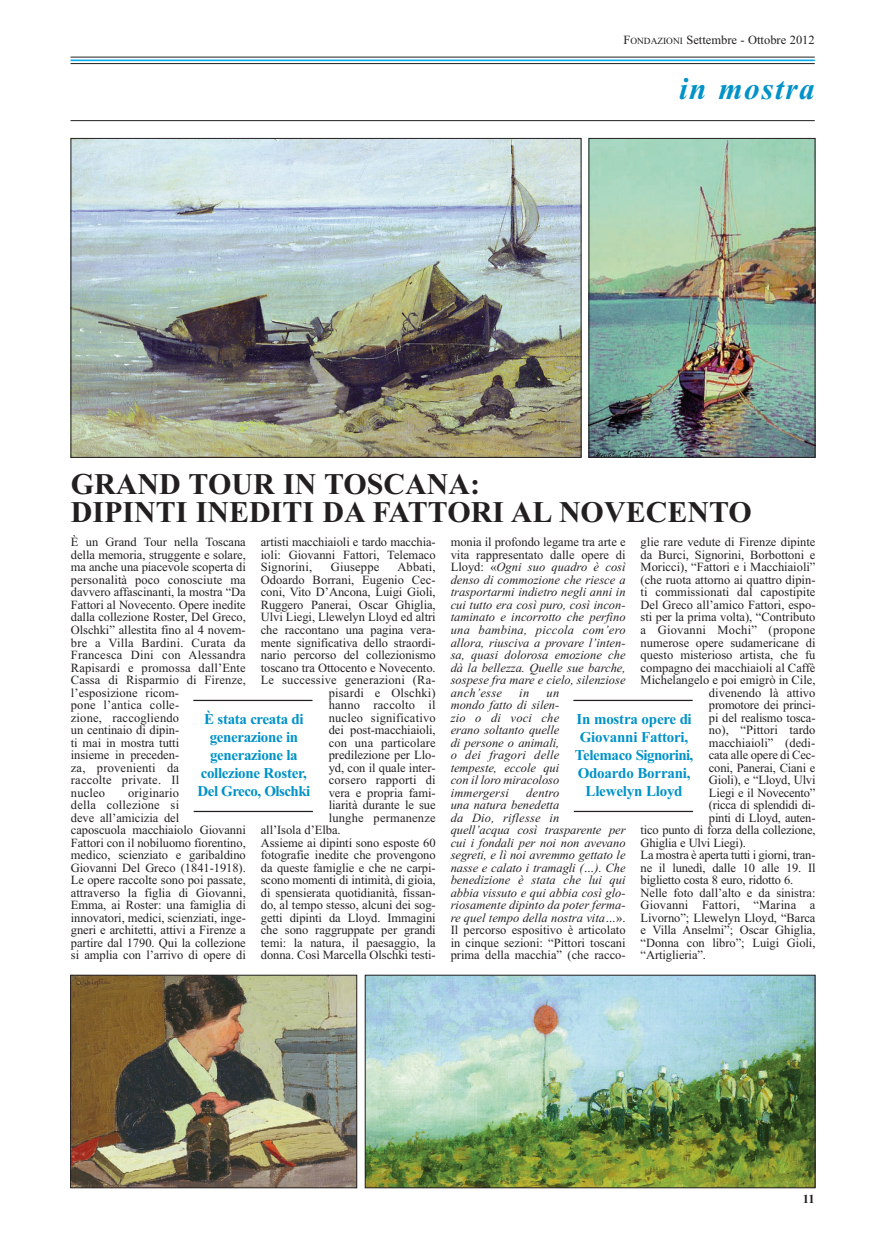
<style>
.page{position:relative;width:886px;height:1241px;background:#fff}
.page>*{position:absolute;margin:0;border:0;box-sizing:border-box;transform-origin:0 0}
.t1{font:italic 700 31.25px "Times New Roman";letter-spacing:.05em;color:#0092c8}
.t2{font:700 30px/27.5px "Times New Roman";color:#231f20}
.t3{font:700 15px/18px "Times New Roman";letter-spacing:-.025em;color:#0092c8;text-align:center}
.t4{font:12.5px/12.5px "Times New Roman";letter-spacing:-.005em;color:#231f20}
.t5{font:italic 12.5px/12.5px "Times New Roman";letter-spacing:-.005em;color:#231f20;text-align:justify}
.t6{font:12.5px "Times New Roman";letter-spacing:.015em;color:#231f20}
.t7{font:12.5px "Times New Roman";letter-spacing:.02em;color:#231f20}
.t8{font:700 12.5px "Times New Roman";color:#231f20}
.s1{font-size:9.38px}
.s2{font-style:normal}
</style>
<div class="page">
<hr style="left:71px;top:59px;width:744px;height:2px;background:#00aeef">
<hr style="left:71px;top:57px;width:744px;height:1px;background:#231f20">
<hr style="left:71px;top:63px;width:744px;height:1px;background:#231f20">
<hr style="left:71px;top:120px;width:744px;height:1px;background:#231f20">
<img style="left:367px;top:976px;width:446px;height:209px">
<div style="left:365px;top:974px;width:450px;height:213px;border:1px solid #231f20"></div>
<img style="left:73px;top:976px;width:282px;height:209px">
<div style="left:71px;top:974px;width:286px;height:213px;border:1px solid #231f20"></div>
<img style="left:73px;top:140px;width:506px;height:315px">
<div style="left:71px;top:138px;width:510px;height:319px;border:1px solid #231f20"></div>
<img style="left:591px;top:140px;width:222px;height:315px">
<div style="left:589px;top:138px;width:226px;height:319px;border:1px solid #231f20"></div>
<hr style="left:193px;top:699px;width:119px;height:2px;background:#231f20">
<hr style="left:194px;top:810px;width:119px;height:2px;background:#231f20">
<hr style="left:573px;top:699px;width:120px;height:2px;background:#231f20">
<hr style="left:574px;top:810px;width:119px;height:2px;background:#231f20">
<p class="t4" style="left:623px;top:35px;width:193px">F<span class="s1">ONDAZIONI</span> Settembre - Ottobre 2012</p>
<h1 class="t1" style="left:679px;top:78px;width:137px">in mostra</h1>
<h2 class="t2" style="left:71px;top:473px;width:682px">GRAND TOUR IN TOSCANA:<br>DIPINTI INEDITI DA FATTORI AL NOVECENTO</h2>
<p class="t4" style="left:71px;top:537px;width:176px">È un Grand Tour nella Toscana della memoria, struggente e solare, ma anche una piacevole scoperta di personalità poco conosciute ma davvero affascinanti, la mostra “Da<br>Fattori al Novecento. Opere inedite dalla collezione Roster, Del Greco,<br>Olschki” allestita fino al 4 novem&shy;bre a Villa Bardini. Curata da<br>Francesca Dini con Alessandra<br>Rapisardi e promossa dall’Ente<br>Cassa di Risparmio di Firenze, l’esposizione ricom-<br>pone l’antica colle-<br>zione, raccogliendo<br>un centinaio di dipin-<br>ti mai in mostra tutti<br>insieme in preceden-<br>za, provenienti da<br>raccolte private. Il<br>nucleo</p>
<p class="t4" style="left:261px;top:537px;width:176px;text-align:justify">artisti macchiaioli e tardo macchia&shy;ioli: Giovanni Fat tori, Tele maco Signorini,</p>
<p class="t5" style="left:451px;top:537px;width:176px"><span class="s2">monia il profondo legame tra arte e vita rappresentato dalle opere di Lloyd: «</span>Ogni suo quadro è così denso di commozione che riesce a trasportarmi indietro negli anni in cui tutto era così puro, così incon&shy;taminato e incorrotto che perfino una bambina, piccola com’ero allora, riusciva a provare l’inten&shy;sa, quasi dolorosa emozione che dà la bellezza. Quelle sue barche, sospese fra mare e cielo, silenziose anch’esse</p>
<p class="t4" style="left:640px;top:537px;width:176px">glie rare vedute di Firenze dipinte</p>
<p class="t4" style="left:640px;top:549px;width:176px">da Burci, Signorini, Borbottoni e</p>
<p class="t4" style="left:640px;top:562px;width:176px">Moricci), “Fattori e i Macchiaioli”</p>
<p class="t4" style="left:640px;top:574px;width:176px">(che ruota attorno ai quattro dipin-</p>
<p class="t4" style="left:640px;top:587px;width:176px">ti commissionati dal capostipite</p>
<p class="t4" style="left:640px;top:599px;width:176px">Del Greco all’amico Fattori, espo-</p>
<p class="t4" style="left:640px;top:612px;width:176px">sti per la prima volta), “Contributo</p>
<p class="t7" style="left:640px;top:625px;width:176px">a Giovanni Mochi” (propone</p>
<p class="t4" style="left:640px;top:637px;width:176px">numerose opere sudamericane di</p>
<p class="t4" style="left:640px;top:649px;width:176px">questo misterioso artista, che fu</p>
<p class="t4" style="left:640px;top:662px;width:176px">compagno dei macchiaioli al Caffè</p>
<p class="t4" style="left:640px;top:674px;width:176px">Michelangelo e poi emigrò in Cile,</p>
<p class="t4" style="left:709px;top:687px;width:108px">divenendo là attivo</p>
<p class="t4" style="left:709px;top:699px;width:108px">promotore dei princi-</p>
<p class="t4" style="left:709px;top:712px;width:108px">pi del realismo tosca-</p>
<p class="t4" style="left:709px;top:724px;width:108px">no), “Pittori tar do</p>
<p class="t4" style="left:709px;top:737px;width:108px">macchiaioli” (de di -</p>
<p class="t4" style="left:709px;top:749px;width:108px">cata alle opere di Cec -</p>
<p class="t4" style="left:709px;top:762px;width:108px">coni, Panerai, Cia ni e</p>
<p class="t4" style="left:709px;top:774px;width:108px">Gioli), e “Lloyd, Ulvi</p>
<p class="t4" style="left:709px;top:787px;width:108px">Liegi e il Novecento”</p>
<p class="t4" style="left:709px;top:799px;width:108px">(ricca di splendidi di -</p>
<p class="t4" style="left:709px;top:812px;width:108px">pinti di Lloyd, auten-</p>
<p class="t4" style="left:640px;top:824px;width:176px">tico pun to di forza della collezione,</p>
<p class="t4" style="left:640px;top:837px;width:107px">Ghiglia e Ulvi Liegi).</p>
<p class="t4" style="left:640px;top:849px;width:176px">La mostra è aperta tutti i giorni, tran-</p>
<p class="t4" style="left:640px;top:862px;width:176px">ne il lunedì, dalle 10 alle 19. Il</p>
<p class="t4" style="left:640px;top:874px;width:154px">biglietto costa 8 euro, ridotto 6.</p>
<p class="t4" style="left:640px;top:887px;width:176px">Nelle foto dall’alto e da sinistra:</p>
<p class="t6" style="left:640px;top:900px;width:176px">Giovanni Fattori, “Marina a</p>
<p class="t4" style="left:640px;top:912px;width:176px">Livorno”; Llewelyn Lloyd, “Barca</p>
<p class="t4" style="left:640px;top:924px;width:176px">e Villa Anselmi”; Oscar Ghiglia,</p>
<p class="t4" style="left:640px;top:937px;width:176px">“Donna con libro”; Luigi Gioli,</p>
<p class="t4" style="left:640px;top:949px;width:67px">“Artiglieria”.</p>
<p class="t6" style="left:331px;top:562px;width:50px">Giuseppe</p>
<p class="t4" style="left:397px;top:562px;width:40px">Abbati,</p>
<p class="t4" style="left:261px;top:574px;width:176px">Odoardo Borrani, Eugenio Cec -</p>
<p class="t4" style="left:261px;top:587px;width:176px">coni, Vito D’Ancona, Luigi Gioli,</p>
<p class="t4" style="left:261px;top:599px;width:176px">Ruggero Panerai, Oscar Ghiglia,</p>
<p class="t4" style="left:261px;top:612px;width:176px">Ulvi Liegi, Llewelyn Lloyd ed altri</p>
<p class="t4" style="left:261px;top:624px;width:176px">che raccontano una pagina vera-</p>
<p class="t4" style="left:261px;top:637px;width:176px">mente significativa dello straordi-</p>
<p class="t4" style="left:261px;top:649px;width:176px">nario percorso del collezionismo</p>
<p class="t4" style="left:261px;top:662px;width:176px">toscano tra Otto cento e Novecento.</p>
<p class="t6" style="left:261px;top:675px;width:176px">Le successive generazioni (Ra -</p>
<p class="t6" style="left:329px;top:687px;width:108px">pisardi e Olschki)</p>
<p class="t6" style="left:329px;top:700px;width:108px">hanno raccolto il</p>
<p class="t6" style="left:329px;top:712px;width:108px">nucleo significativo</p>
<p class="t4" style="left:329px;top:724px;width:108px">dei post-macchiaioli,</p>
<p class="t4" style="left:329px;top:737px;width:108px">con una particolare</p>
<p class="t4" style="left:329px;top:749px;width:108px">predilezione per Llo -</p>
<p class="t4" style="left:329px;top:762px;width:108px">yd, con il quale inter-</p>
<p class="t6" style="left:329px;top:775px;width:108px">corsero rapporti di</p>
<p class="t4" style="left:329px;top:787px;width:108px">vera e propria fami-</p>
<p class="t4" style="left:329px;top:799px;width:108px">liarità du rante le sue</p>
<p class="t6" style="left:329px;top:812px;width:108px">lunghe permanenze</p>
<p class="t4" style="left:261px;top:824px;width:81px">all’Isola d’El ba.</p>
<p class="t4" style="left:261px;top:837px;width:176px">Assieme ai dipinti sono esposte 60</p>
<p class="t4" style="left:261px;top:849px;width:176px">fotografie inedite che provengono</p>
<p class="t4" style="left:261px;top:862px;width:176px">da queste famiglie e che ne carpi-</p>
<p class="t4" style="left:261px;top:874px;width:176px">scono momenti di intimità, di gioia,</p>
<p class="t4" style="left:261px;top:887px;width:176px">di spensierata quotidianità, fissan-</p>
<p class="t4" style="left:261px;top:899px;width:176px">do, al tempo stesso, alcuni dei sog-</p>
<p class="t4" style="left:261px;top:912px;width:176px">getti dipinti da Lloyd. Immagini</p>
<p class="t4" style="left:261px;top:924px;width:176px">che sono raggruppate per grandi</p>
<p class="t4" style="left:261px;top:937px;width:176px">temi: la natura, il paesaggio, la</p>
<p class="t4" style="left:261px;top:949px;width:176px">donna. Così Marcella Olschki testi-</p>
<p class="t5" style="left:519px;top:687px;width:11px">in</p>
<p class="t5" style="left:451px;top:687px;width:110px;text-indent:96px">un mondo fatto di silen&shy;zio o di voci che erano soltanto quelle di persone o animali, o dei fragori delle tempeste, eccole qui con il loro miracoloso im mergersi</p>
<p class="t3" style="left:198px;top:711px;width:114px">È stata creata di generazione in generazione la collezione Roster,<br>Del Greco, Olschki</p>
<p class="t3" style="left:575px;top:711px;width:120px">In mostra opere di<br>Giovanni Fattori,<br>Telemaco Signorini,<br>Odoardo Borrani,<br>Llewelyn Lloyd</p>
<p class="t4" style="left:71px;top:787px;width:176px;text-indent:57px">originario<br>della collezione si<br>deve all’amicizia del<br>caposcuola macchiaiolo Giovanni<br>Fattori con il nobiluomo fiorentino, medico, scienziato e garibaldino<br>Giovanni Del Greco (1841-1918).<br>Le opere raccolte sono poi passate, attraverso la figlia di Giovanni,<br>Emma, ai Roster: una famiglia di innovatori, medici, scienziati, inge&shy;gneri e architetti, attivi a Firenze a partire dal 1790. Qui la collezione si amplia con l’arrivo di opere di</p>
<p class="t5" style="left:451px;top:787px;width:176px;text-align:left;text-indent:75px">dentro<br>una natura benedetta<br>da Dio, riflesse in<br>quell’acqua così trasparente per cui i fondali per noi non avevano segreti, e lì noi avremmo gettato le nasse e calato i tramagli (…). Che benedizione è stata che lui qui abbia vissuto e qui abbia così glo&shy;riosamente dipinto da poter ferma&shy;re quel tempo della nostra vita…<span class="s2">».<br>Il percorso espositivo è articolato in cinque sezioni: “Pittori toscani prima della macchia” (che racco-</span></p>
<p class="t8" style="left:803px;top:1194px;width:13px">11</p>
</div>
